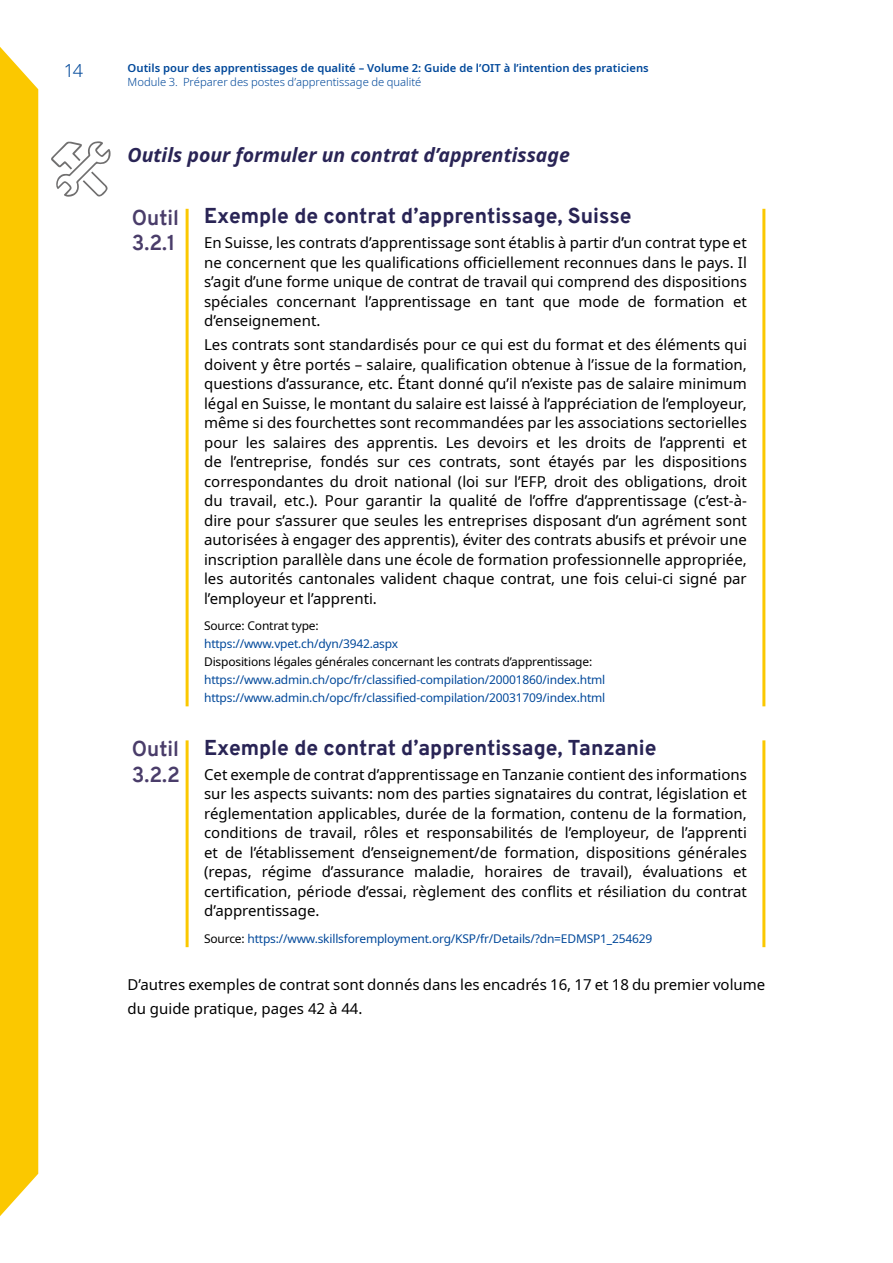
<style>
.page{position:relative;width:893px;height:1263px;background:#fff}
.page>*{position:absolute;margin:0;border:0;box-sizing:border-box;transform-origin:0 0}
.t1{font:800 21px "Overpass";color:#292455}
.t2{font:700 21px/25.5px "Overpass";color:#4a3d6a}
.t3{font:italic 700 19.5px "Noto Sans";color:#292455}
.t4{font:300 18px "Noto Sans";color:#00489a}
.t5{font:15px/19.5px "Noto Sans";color:#000;text-align:justify}
.t6{font:12px/18px "Noto Sans";letter-spacing:-.015em;color:#00489a}
.t7{font:12px "Noto Sans";letter-spacing:-.015em;color:#000}
.t8{font:600 11.25px "Noto Sans";color:#00489a}
.t9{font:300 11.25px "Noto Sans";color:#00489a}
.s1{color:#000}
</style>
<div class="page">
<div style="left:0;top:47px;width:38px;height:1169px;background:#fbc800"></div>
<hr style="left:762px;top:209px;width:3px;height:497px;background:#fbc800">
<hr style="left:186px;top:209px;width:3px;height:497px;background:#fbc800">
<hr style="left:762px;top:740px;width:3px;height:207px;background:#fbc800">
<hr style="left:186px;top:740px;width:3px;height:207px;background:#fbc800">
<svg style="left:51px;top:141px;width:60px;height:56px"></svg>
<p class="t4" style="left:64px;top:57px;width:21px">14</p>
<p class="t8" style="left:128px;top:60px;width:523px">Outils pour des apprentissages de qualité – Volume 2: Guide de l’OIT à l’intention des praticiens</p>
<p class="t9" style="left:128px;top:74px;width:295px">Module 3. Préparer des postes d’apprentissage de qualité</p>
<h2 class="t3" style="left:128px;top:141px;width:444px">Outils pour formuler un contrat d’apprentissage</h2>
<h1 class="t2" style="left:132px;top:205px;width:49px">Outil<br>3.2.1</h1>
<h1 class="t1" style="left:204px;top:201px;width:429px">Exemple de contrat d’apprentissage, Suisse</h1>
<p class="t5" style="left:204px;top:233px;width:544px">En Suisse, les contrats d’apprentissage sont établis à partir d’un contrat type et ne concernent que les qualifications officiellement reconnues dans le pays. Il s’agit d’une forme unique de contrat de travail qui comprend des dispositions spéciales concernant l’apprentissage en tant que mode de formation et d’enseignement.</p>
<p class="t5" style="left:204px;top:335px;width:544px">Les contrats sont standardisés pour ce qui est du format et des éléments qui doivent y être portés – salaire, qualification obtenue à l’issue de la formation, questions d’assurance, etc. Étant donné qu’il n’existe pas de salaire minimum légal en Suisse, le montant du salaire est laissé à l’appréciation de l’employeur, même si des fourchettes sont recommandées par les associations sectorielles pour les salaires des apprentis. Les devoirs et les droits de l’apprenti et de l’entreprise, fondés sur ces contrats, sont étayés par les dispositions correspondantes du droit national (loi sur l’EFP, droit des obligations, droit du travail, etc.). Pour garantir la qualité de l’offre d’apprentissage (c’est-à&shy;dire pour s’assurer que seules les entreprises disposant d’un agrément sont autorisées à engager des apprentis), éviter des contrats abusifs et prévoir une inscription parallèle dans une école de formation professionnelle appropriée, les autorités cantonales valident chaque contrat, une fois celui-ci signé par l’employeur et l’apprenti.</p>
<p class="t7" style="left:204px;top:617px;width:116px">Source: Contrat type:</p>
<p class="t6" style="left:204px;top:635px;width:196px">https://www.vpet.ch/dyn/3942.aspx</p>
<p class="t7" style="left:204px;top:653px;width:390px">Dispositions légales générales concernant les contrats d’apprentissage:</p>
<p class="t6" style="left:204px;top:671px;width:403px">https://www.admin.ch/opc/fr/classified-compilation/20001860/index.html https://www.admin.ch/opc/fr/classified-compilation/20031709/index.html</p>
<h1 class="t2" style="left:132px;top:736px;width:50px">Outil<br>3.2.2</h1>
<h1 class="t1" style="left:204px;top:732px;width:454px">Exemple de contrat d’apprentissage, Tanzanie</h1>
<p class="t5" style="left:204px;top:765px;width:544px">Cet exemple de contrat d’apprentissage en Tanzanie contient des informations sur les aspects suivants: nom des parties signataires du contrat, législation et réglementation applicables, durée de la formation, contenu de la formation, conditions de travail, rôles et responsabilités de l’employeur, de l’apprenti et de l’établissement d’enseignement/de formation, dispositions générales (repas, régime d’assurance maladie, horaires de travail), évaluations et certification, période d’essai, règlement des conflits et résiliation du contrat d’apprentissage.</p>
<p class="t6" style="left:204px;top:930px;width:450px"><span class="s1">Source:</span> https://www.skillsforemployment.org/KSP/fr/Details/?dn=EDMSP1_254629</p>
<p class="t5" style="left:128px;top:973px;width:639px;line-height:24px">D’autres exemples de contrat sont donnés dans les encadrés 16, 17 et 18 du premier volume du guide pratique, pages 42 à 44.</p>
</div>
